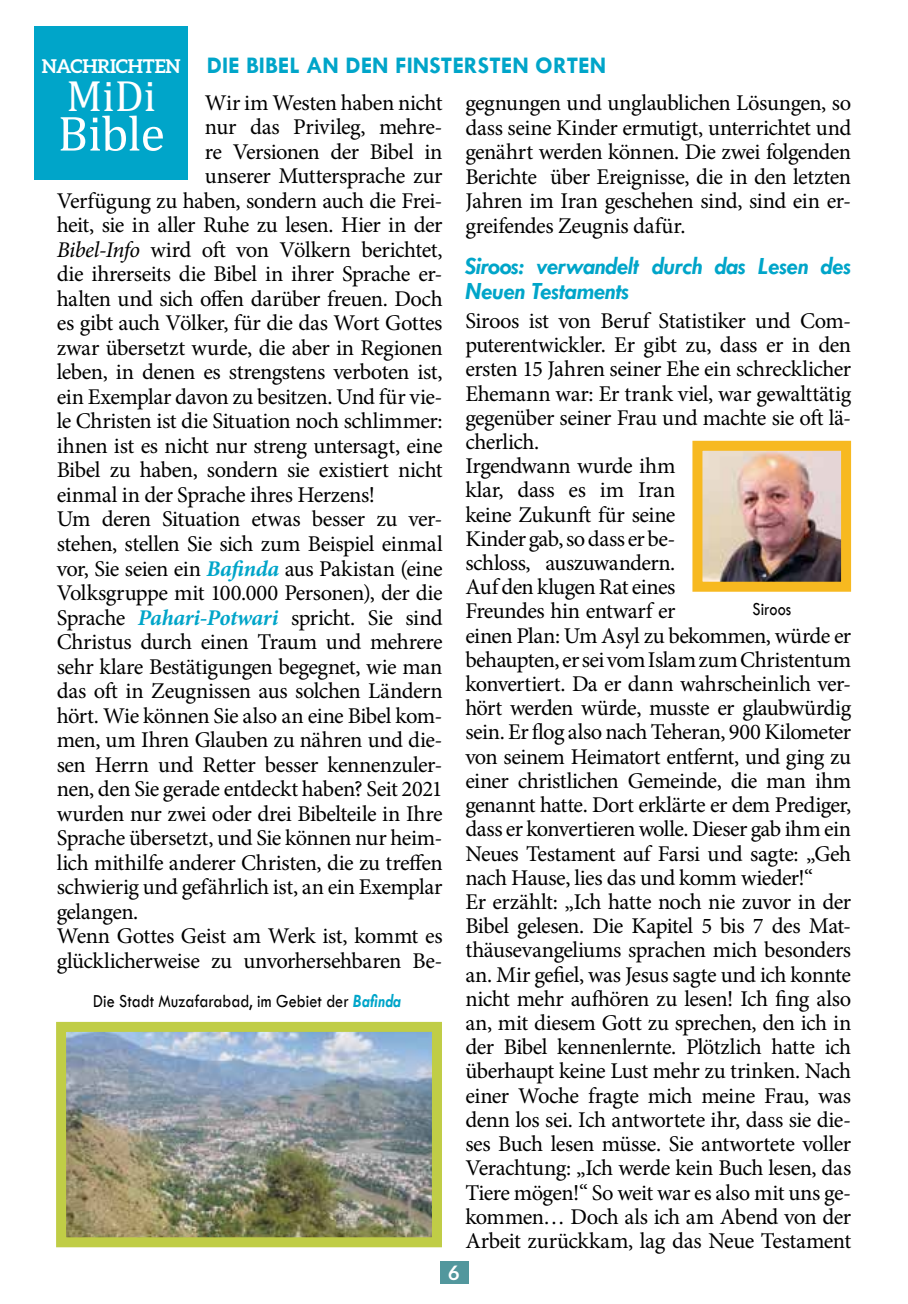
<style>
.page{position:relative;width:908px;height:1304px;background:#fff}
.page>*{position:absolute;margin:0;border:0;box-sizing:border-box;transform-origin:0 0}
.t1{font:50px "Cambria";letter-spacing:-.015em;color:#fff}
.t2{font:44px "Cambria";color:#fff}
.t3{font:italic 700 25px/25px "Tw Cen";letter-spacing:-.02em;color:#00a5c9}
.t4{font:700 24px "Tw Cen";color:#00a5c9}
.t5{font:22.4px/24.2px "Minion Pro";letter-spacing:-.025em;color:#000;text-align:justify}
.t6{font:700 20px "Aleo";color:#fff}
.t7{font:19px "Tw Cen";color:#000;scale:.85 1}
.t8{font:700 19px "Aleo";letter-spacing:-.015em;color:#fff}
.s1{font-style:italic}
.s2{font-weight:700;font-style:italic;color:#00a5c9}
</style>
<div class="page">
<div style="left:440px;top:1261px;width:28px;height:23px;background:#52979d"></div>
<div style="left:34px;top:26px;width:153px;height:154px;background:#00a5c9"></div>
<img style="left:67px;top:1033px;width:364px;height:203px">
<div style="left:56px;top:1022px;width:386px;height:225px;border:10px solid #c0cd46"></div>
<img style="left:703px;top:452px;width:136px;height:129px">
<div style="left:692px;top:441px;width:158px;height:151px;border:10px solid #f7b920"></div>
<p class="t4" style="left:207px;top:51px;width:401px">DIE BIBEL AN DEN FINSTERSTEN ORTEN</p>
<p class="t8" style="left:42px;top:55px;width:140px">NACHRICHTEN</p>
<h2 class="t2" style="left:67px;top:70px;width:91px">MiDi</h2>
<h1 class="t1" style="left:58px;top:104px;width:109px">Bible</h1>
<p class="t5" style="left:205px;top:91px;width:239px">Wir im Westen haben nicht</p>
<p class="t5" style="left:205px;top:115px;width:239px">nur das Privileg, mehre-</p>
<p class="t5" style="left:205px;top:140px;width:239px">re Versionen der Bibel in</p>
<p class="t5" style="left:205px;top:164px;width:239px">unserer Muttersprache zur</p>
<p class="t5" style="left:57px;top:189px;width:387px">Verfügung zu haben, sondern auch die Frei-</p>
<p class="t5" style="left:57px;top:213px;width:387px">heit, sie in aller Ruhe zu lesen. Hier in der</p>
<p class="t5" style="left:57px;top:238px;width:387px"><span class="s1">Bibel-Info</span> wird oft von Völkern berichtet,</p>
<p class="t5" style="left:57px;top:262px;width:387px">die ihrerseits die Bibel in ihrer Sprache er-</p>
<p class="t5" style="left:57px;top:287px;width:387px">halten und sich offen darüber freuen. Doch</p>
<p class="t5" style="left:57px;top:311px;width:387px">es gibt auch Völker, für die das Wort Gottes</p>
<p class="t5" style="left:57px;top:336px;width:387px">zwar übersetzt wurde, die aber in Regionen</p>
<p class="t5" style="left:57px;top:360px;width:387px">leben, in denen es strengstens verboten ist,</p>
<p class="t5" style="left:57px;top:385px;width:387px">ein Exemplar davon zu besitzen. Und für vie-</p>
<p class="t5" style="left:57px;top:409px;width:387px">le Christen ist die Situation noch schlimmer:</p>
<p class="t5" style="left:57px;top:434px;width:387px">ihnen ist es nicht nur streng untersagt, eine</p>
<p class="t5" style="left:57px;top:458px;width:387px">Bibel zu haben, sondern sie existiert nicht</p>
<p class="t5" style="left:57px;top:483px;width:319px">einmal in der Sprache ihres Herzens!</p>
<p class="t5" style="left:57px;top:507px;width:387px">Um deren Situation etwas besser zu ver-</p>
<p class="t5" style="left:57px;top:532px;width:387px">stehen, stellen Sie sich zum Beispiel einmal</p>
<p class="t5" style="left:57px;top:556px;width:387px">vor, Sie seien ein <span class="s2">Bafinda</span> aus Pakistan (eine</p>
<p class="t5" style="left:57px;top:581px;width:387px">Volksgruppe mit 100.000 Personen), der die</p>
<p class="t5" style="left:57px;top:605px;width:387px">Sprache <span class="s2">Pahari-Potwari</span> spricht. Sie sind</p>
<p class="t5" style="left:57px;top:630px;width:387px">Christus durch einen Traum und mehrere</p>
<p class="t5" style="left:57px;top:654px;width:387px">sehr klare Bestätigungen begegnet, wie man</p>
<p class="t5" style="left:57px;top:679px;width:387px">das oft in Zeugnissen aus solchen Ländern</p>
<p class="t5" style="left:57px;top:703px;width:387px">hört. Wie können Sie also an eine Bibel kom-</p>
<p class="t5" style="left:57px;top:728px;width:387px">men, um Ihren Glauben zu nähren und die-</p>
<p class="t5" style="left:57px;top:752px;width:387px">sen Herrn und Retter besser kennenzuler-</p>
<p class="t5" style="left:57px;top:777px;width:387px">nen, den Sie gerade entdeckt haben? Seit 2021</p>
<p class="t5" style="left:57px;top:801px;width:387px">wurden nur zwei oder drei Bibelteile in Ihre</p>
<p class="t5" style="left:57px;top:826px;width:387px">Sprache übersetzt, und Sie können nur heim-</p>
<p class="t5" style="left:57px;top:850px;width:387px">lich mithilfe anderer Christen, die zu treffen</p>
<p class="t5" style="left:57px;top:875px;width:387px">schwierig und gefährlich ist, an ein Exemplar</p>
<p class="t5" style="left:57px;top:899px;width:83px">gelangen.</p>
<p class="t5" style="left:57px;top:924px;width:387px">Wenn Gottes Geist am Werk ist, kommt es</p>
<p class="t5" style="left:57px;top:948px;width:387px">glücklicherweise zu unvorhersehbaren Be-</p>
<p class="t5" style="left:465px;top:91px;width:387px">gegnungen und unglaublichen Lösungen, so dass seine Kinder ermutigt, unterrichtet und genährt werden können. Die zwei folgenden Berichte über Ereignisse, die in den letzten Jahren im Iran geschehen sind, sind ein er&shy;greifendes Zeugnis dafür.</p>
<p class="t3" style="left:465px;top:253px;width:387px">Siroos: verwandelt durch das Lesen des<br>Neuen Testaments</p>
<p class="t5" style="left:465px;top:309px;width:387px;text-align:left">Siroos ist von Beruf Statistiker und Com&shy;puterentwickler. Er gibt zu, dass er in den ersten 15 Jahren seiner Ehe ein schrecklicher Ehemann war: Er trank viel, war gewalttätig gegenüber seiner Frau und machte sie oft lä&shy;cherlich.<br>Irgendwann wurde ihm<br>klar, dass es im Iran<br>keine Zukunft für seine<br>Kinder gab, so dass er be-<br>schloss, auszuwandern.<br>Auf den klugen Rat eines<br>Freundes hin entwarf er<br>einen Plan: Um Asyl zu bekommen, würde er behaupten, er sei vom Islam zum Christentum konvertiert. Da er dann wahrscheinlich ver&shy;hört werden würde, musste er glaubwürdig sein. Er flog also nach Teheran, 900 Kilometer von seinem Heimatort entfernt, und ging zu einer christlichen Gemeinde, die man ihm genannt hatte. Dort erklärte er dem Prediger, dass er konvertieren wolle. Dieser gab ihm ein Neues Testament auf Farsi und sagte: „Geh nach Hause, lies das und komm wieder!“<br>Er erzählt: „Ich hatte noch nie zuvor in der Bibel gelesen. Die Kapitel 5 bis 7 des Mat&shy;thäusevangeliums sprachen mich besonders an. Mir gefiel, was Jesus sagte und ich konnte nicht mehr aufhören zu lesen! Ich fing also an, mit diesem Gott zu sprechen, den ich in der Bibel kennenlernte. Plötzlich hatte ich überhaupt keine Lust mehr zu trinken. Nach einer Woche fragte mich meine Frau, was denn los sei. Ich antwortete ihr, dass sie die&shy;ses Buch lesen müsse. Sie antwortete voller Verachtung: „Ich werde kein Buch lesen, das Tiere mögen!“ So weit war es also mit uns ge&shy;kommen… Doch als ich am Abend von der Arbeit zurückkam, lag das Neue Testament</p>
<p class="t7" style="left:752px;top:597px;width:47px">Siroos</p>
<p class="t7" style="left:93px;top:990px;width:363px">Die Stadt Muzafarabad, im Gebiet der <span class="s2">Bafinda</span></p>
<p class="t6" style="left:448px;top:1261px;width:12px">6</p>
</div>
